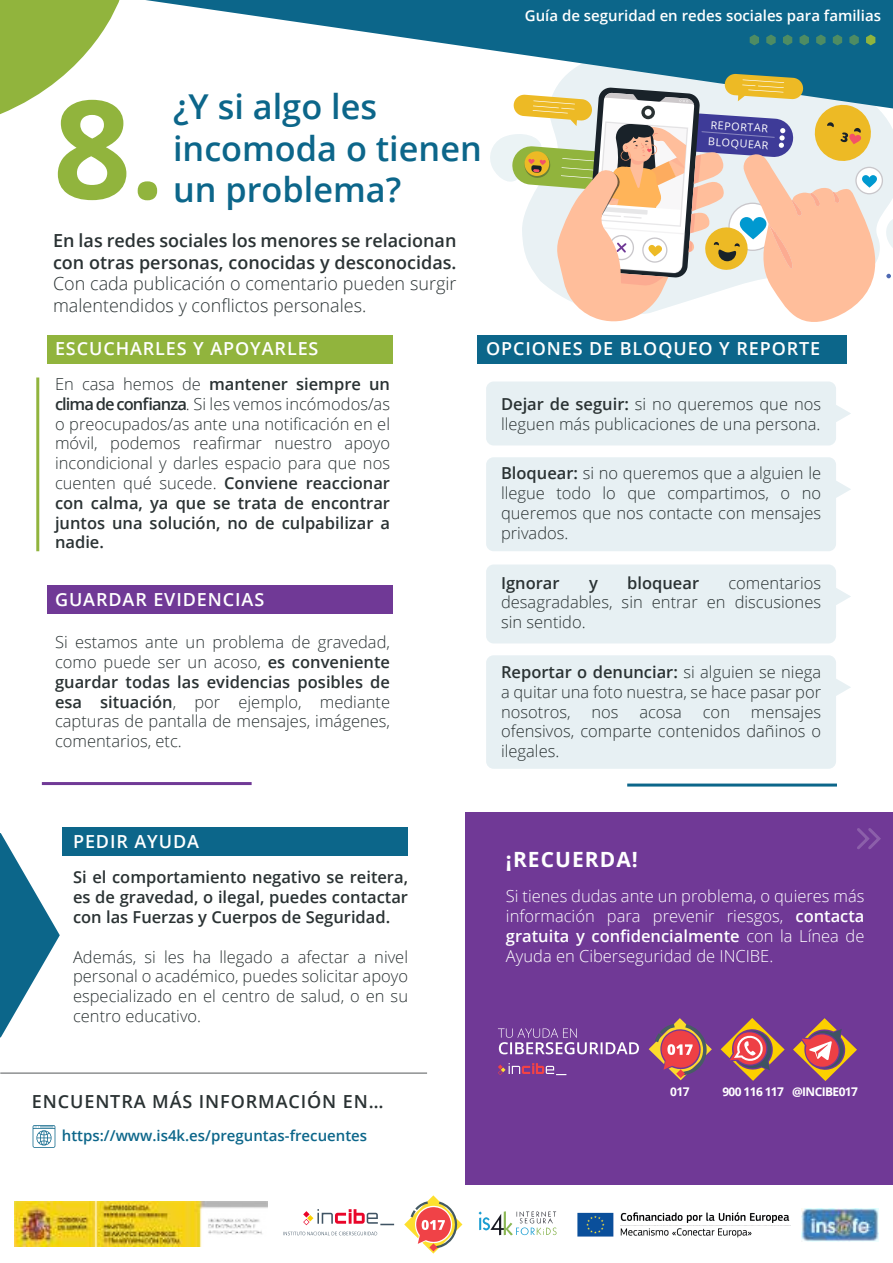
<style>
.page{position:relative;width:893px;height:1263px;background:#fff}
.page>*{position:absolute;margin:0;border:0;box-sizing:border-box;transform-origin:0 0}
.t1{font:700 136.8px "Open Sans";color:#91b43d}
.t2{font:600 34.2px/41.1px "Open Sans";color:#0c668a}
.t3{font:700 21px "Open Sans";letter-spacing:.05em;color:#fff}
.t4{font:600 18px/21.6px "Open Sans";color:#2a3233}
.t5{font:300 18px/21.6px "Open Sans";color:#2a3233}
.t6{font:600 18px "Open Sans";letter-spacing:.05em;color:#fff}
.t7{font:600 18px "Open Sans";letter-spacing:.05em;color:#2a3233}
.t8{font:300 16.5px/19.8px "Open Sans";color:#2a3233;text-align:justify}
.t9{font:300 16.5px/19.8px "Open Sans";color:#fff;text-align:justify}
.t10{font:600 16.5px/19.8px "Open Sans";color:#2a3233;text-align:justify}
.t11{font:600 15px "Open Sans";color:#fff}
.t12{font:600 15px "Open Sans";color:#0c668a}
.t13{font:700 12px "Open Sans";letter-spacing:-.05em;color:#fff}
.t14{font:10.8px/16.8px "Open Sans";color:#fff}
.s1{font-size:114px}
.s2{font-weight:600}
</style>
<div class="page">
<svg style="left:0;top:833px;width:60px;height:204px"></svg>
<svg style="left:146px;top:0;width:747px;height:55px;fill:#0c668a"></svg>
<svg style="left:0;top:0;width:119px;height:114px"></svg>
<div style="left:465px;top:812px;width:428px;height:451px;background:#703996"></div>
<div style="left:486px;top:381px;width:365px;height:64px;background:#e7f0f3"></div>
<div style="left:486px;top:564px;width:365px;height:79px;background:#e7f0f3"></div>
<div style="left:486px;top:457px;width:365px;height:94px;background:#e7f0f3"></div>
<div style="left:486px;top:655px;width:365px;height:114px;background:#e7f0f3"></div>
<svg style="left:33px;top:1125px;width:22px;height:23px"></svg>
<hr style="left:627px;top:783px;width:210px;height:3px;background:#0c668a">
<hr style="left:42px;top:782px;width:210px;height:3px;background:#703996">
<svg style="left:857px;top:828px;width:24px;height:21px"></svg>
<hr style="left:36px;top:377px;width:3px;height:174px;background:#91b43d">
<div style="left:47px;top:335px;width:346px;height:28px;background:#91b43d"></div>
<div style="left:47px;top:585px;width:346px;height:28px;background:#703996"></div>
<div style="left:62px;top:828px;width:346px;height:28px;background:#0c668a"></div>
<div style="left:477px;top:335px;width:370px;height:28px;background:#0c668a"></div>
<svg style="left:522px;top:53px;width:371px;height:21px;background:#327e9c"></svg>
<svg style="left:490px;top:74px;width:403px;height:248px"></svg>
<svg style="left:750px;top:35px;width:9px;height:10px"></svg>
<svg style="left:766px;top:35px;width:10px;height:10px"></svg>
<svg style="left:783px;top:35px;width:9px;height:10px"></svg>
<svg style="left:799px;top:35px;width:10px;height:10px"></svg>
<svg style="left:816px;top:35px;width:9px;height:10px"></svg>
<svg style="left:833px;top:35px;width:9px;height:10px"></svg>
<svg style="left:849px;top:35px;width:10px;height:10px"></svg>
<svg style="left:866px;top:35px;width:9px;height:10px"></svg>
<div style="left:0;top:1186px;width:893px;height:77px;background:#fff"></div>
<svg style="left:498px;top:1028px;width:141px;height:26px"></svg>
<svg style="left:498px;top:1063px;width:68px;height:12px"></svg>
<svg style="left:793px;top:1018px;width:64px;height:63px"></svg>
<svg style="left:721px;top:1018px;width:64px;height:63px"></svg>
<svg style="left:649px;top:1018px;width:63px;height:62px"></svg>
<img style="left:15px;top:1202px;width:253px;height:44px">
<svg style="left:283px;top:1232px;width:94px;height:3px"></svg>
<svg style="left:303px;top:1209px;width:91px;height:16px"></svg>
<svg style="left:404px;top:1195px;width:58px;height:58px"></svg>
<svg style="left:479px;top:1211px;width:78px;height:24px"></svg>
<img style="left:577px;top:1212px;width:214px;height:26px">
<img style="left:801px;top:1208px;width:77px;height:33px">
<p class="t11" style="left:525px;top:5px;width:358px">Guía de seguridad en redes sociales para familias</p>
<h2 class="t2" style="left:173px;top:86px;width:310px">¿Y si algo les incomoda o tienen</h2>
<h1 class="t1" style="left:53px;top:53px;width:112px">8<span class="s1">.</span></h1>
<p class="t14" style="left:710px;top:116px;width:62px;rotate:4deg">REPORTAR<br>BLOQUEAR</p>
<h2 class="t2" style="left:173px;top:168px;width:230px">un problema?</h2>
<p class="t4" style="left:53px;top:229px;width:405px">En las redes sociales los menores se relacionan con otras personas, conocidas y desconocidas.</p>
<p class="t5" style="left:53px;top:273px;width:405px">Con cada publicación o comentario pueden surgir malentendidos y conflictos personales.</p>
<p class="t6" style="left:55px;top:336px;width:265px">ESCUCHARLES Y APOYARLES</p>
<p class="t8" style="left:55px;top:374px;width:337px">En casa hemos de <span class="s2">mantener siempre un clima de confianza</span>. Si les vemos incómodos/as o preocupados/as ante una notificación en el móvil, podemos reafirmar nuestro apoyo incondicional y darles espacio para que nos cuenten qué sucede. <span class="s2">Conviene reaccionar con calma, ya que se trata de encontrar juntos una solución, no de culpabilizar a nadie.</span></p>
<p class="t6" style="left:486px;top:336px;width:336px">OPCIONES DE BLOQUEO Y REPORTE</p>
<p class="t8" style="left:501px;top:393px;width:322px"><span class="s2">Dejar de seguir:</span> si no queremos que nos lleguen más publicaciones de una persona.</p>
<p class="t8" style="left:501px;top:463px;width:322px"><span class="s2">Bloquear:</span> si no queremos que a alguien le llegue todo lo que compartimos, o no queremos que nos contacte con mensajes privados.</p>
<p class="t10" style="left:501px;top:572px;width:60px">Ignorar</p>
<p class="t10" style="left:589px;top:572px;width:10px">y</p>
<p class="t10" style="left:627px;top:572px;width:73px">bloquear</p>
<p class="t8" style="left:501px;top:572px;width:322px;text-indent:227px">comentarios desagradables, sin entrar en discusiones sin sentido.</p>
<p class="t8" style="left:501px;top:662px;width:322px"><span class="s2">Reportar o denunciar:</span> si alguien se niega a quitar una foto nuestra, se hace pasar por nosotros,</p>
<p class="t6" style="left:55px;top:587px;width:211px">GUARDAR EVIDENCIAS</p>
<p class="t8" style="left:55px;top:632px;width:337px">Si estamos ante un problema de gravedad, como puede ser un acoso, <span class="s2">es conveniente guardar todas las evidencias posibles de esa situación</span>, por ejemplo, mediante capturas de pantalla de mensajes, imágenes, comentarios, etc.</p>
<p class="t8" style="left:501px;top:701px;width:322px;text-indent:250px">mensajes ofensivos, comparte contenidos dañinos o ilegales.</p>
<p class="t8" style="left:591px;top:701px;width:29px">nos</p>
<p class="t8" style="left:639px;top:701px;width:44px">acosa</p>
<p class="t8" style="left:703px;top:701px;width:29px">con</p>
<p class="t6" style="left:73px;top:830px;width:128px">PEDIR AYUDA</p>
<p class="t10" style="left:73px;top:867px;width:337px">Si el comportamiento negativo se reitera, es de gravedad, o ilegal, puedes contactar con las Fuerzas y Cuerpos de Seguridad.</p>
<p class="t8" style="left:73px;top:946px;width:337px">Además, si les ha llegado a afectar a nivel personal o académico, puedes solicitar apoyo especializado en el centro de salud, o en su centro educativo.</p>
<p class="t7" style="left:32px;top:1089px;width:353px">ENCUENTRA MÁS INFORMACIÓN EN…</p>
<p class="t12" style="left:62px;top:1126px;width:307px">https://www.is4k.es/preguntas-frecuentes</p>
<p class="t3" style="left:506px;top:845px;width:133px">¡RECUERDA!</p>
<p class="t9" style="left:506px;top:886px;width:360px">Si tienes dudas ante un problema, o quieres más información para prevenir riesgos, <span class="s2">contacta gratuita y confidencialmente</span> con la Línea de Ayuda en Ciberseguridad de INCIBE.</p>
<p class="t13" style="left:670px;top:1083px;width:21px">017</p>
<p class="t13" style="left:722px;top:1083px;width:137px">900 116 117 @INCIBE017</p>
</div>
